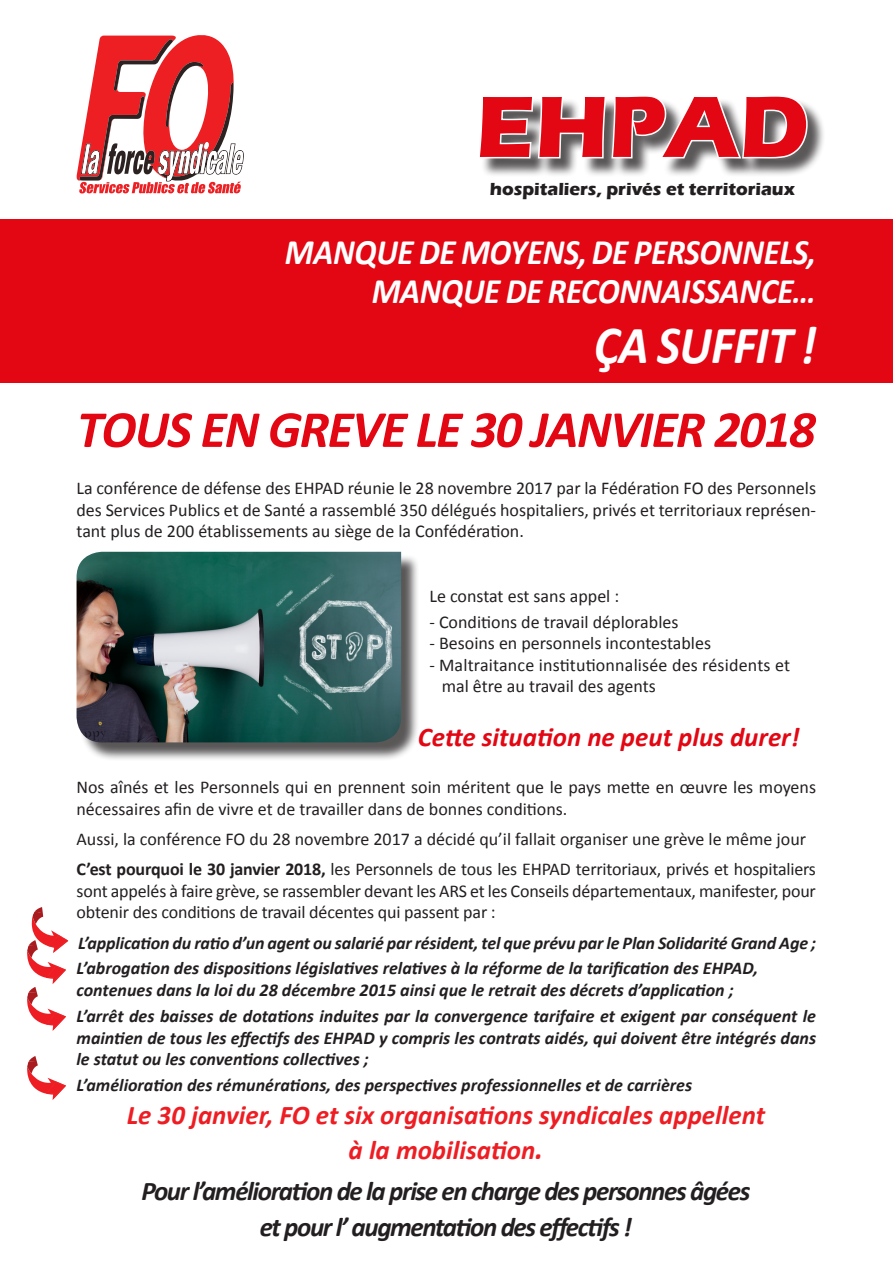
<style>
.page{position:relative;width:893px;height:1263px;background:#fff}
.page>*{position:absolute;margin:0;border:0;box-sizing:border-box;transform-origin:0 0}
.t1{font:700 90px "Eras ITC";color:#e30613}
.No_Spacing{font:italic 700 54px "Calibri";letter-spacing:-.01em;color:#fff;scale:.92 1}
.t2{font:italic 700 52.5px "Calibri";letter-spacing:-.03em;color:#e30613}
.No_Spacing-2{font:italic 700 36px/39.6px "Calibri";letter-spacing:-.01em;color:#fff;text-align:right;scale:.92 1}
.t3{font:italic 700 27px "Calibri";letter-spacing:-.05em;color:#231f20}
.t4{font:italic 700 27px "Calibri";color:#ee1d23}
.t5{font:italic 700 27px "Calibri";color:#e30613}
.t6{font:18px/21.6px "Calibri";color:#231f20;text-align:justify}
.t7{font:italic 700 18px/21.6px "Calibri";color:#231f20;text-align:justify}
.t8{font:700 18px "Eras ITC";color:#231f20}
.s1{font-weight:700}
.s2{font-size:30px}
</style>
<div class="page">
<div style="left:0;top:219px;width:893px;height:164px;background:#e30613"></div>
<div style="left:481px;top:98px;width:345px;height:79px;background:#231f20;opacity:.75"></div>
<svg style="left:481px;top:98px;width:328px;height:79px"></svg>
<svg style="left:77px;top:35px;width:167px;height:159px"></svg>
<svg style="left:27px;top:1056px;width:39px;height:44px"></svg>
<svg style="left:27px;top:907px;width:41px;height:124px"></svg>
<div style="left:79px;top:554px;width:341px;height:207px;background:#231f20;opacity:.75"></div>
<img style="left:77px;top:552px;width:324px;height:190px">
<p class="t1" style="left:476px;top:75px;width:335px">EHPAD</p>
<p class="t8" style="left:490px;top:179px;width:307px">hospitaliers, privés et territoriaux</p>
<p class="No_Spacing-2" style="left:285px;top:232px;width:579px">MANQUE DE MOYENS, DE PERSONNELS,<br>MANQUE DE RECONNAISSANCE…</p>
<p class="No_Spacing" style="left:594px;top:310px;width:243px">ÇA SUFFIT !</p>
<p class="t2" style="left:77px;top:396px;width:740px">TOUS EN GREVE LE 30 JANVIER 2018</p>
<p class="t6" style="left:77px;top:477px;width:741px">La conférence de défense des EHPAD réunie le 28 novembre 2017 par la Fédération FO des Personnels des Services Publics et de Santé a rassemblé 350 délégués hospitaliers, privés et territoriaux représen&shy;tant plus de 200 établissements au siège de la Confédération.</p>
<p class="t6" style="left:429px;top:585px;width:191px">Le constat est sans appel :</p>
<p class="t6" style="left:429px;top:611px;width:250px">- Conditions de travail déplorables</p>
<p class="t6" style="left:429px;top:632px;width:283px">- Besoins en personnels incontestables</p>
<p class="t6" style="left:429px;top:654px;width:362px">- Maltraitance institutionnalisée des résidents et</p>
<p class="t6" style="left:442px;top:676px;width:216px">mal être au travail des agents</p>
<p class="t5" style="left:418px;top:720px;width:383px">Cette situation ne peut plus durer!</p>
<p class="t6" style="left:77px;top:777px;width:741px">Nos aînés et les Personnels qui en prennent soin méritent que le pays mette en œuvre les moyens nécessaires afin de vivre et de travailler dans de bonnes conditions.</p>
<p class="t6" style="left:77px;top:828px;width:731px">Aussi, la conférence FO du 28 novembre 2017 a décidé qu’il fallait organiser une grève le même jour</p>
<p class="t6" style="left:77px;top:858px;width:741px"><span class="s1">C’est pourquoi le 30 janvier 2018,</span> les Personnels de tous les EHPAD territoriaux, privés et hospitaliers sont appelés à faire grève, se rassembler devant les ARS et les Conseils départementaux, manifester, pour obtenir des conditions de travail décentes qui passent par :</p>
<p class="t7" style="left:78px;top:932px;width:739px">L’application du ratio d’un agent ou salarié par résident, tel que prévu par le Plan Solidarité Grand Age ;</p>
<p class="t7" style="left:77px;top:958px;width:683px">L’abrogation des dispositions législatives relatives à la réforme de la tarification des EHPAD,</p>
<p class="t7" style="left:77px;top:979px;width:659px">contenues dans la loi du 28 décembre 2015 ainsi que le retrait des décrets d’application ;</p>
<p class="t7" style="left:77px;top:1005px;width:741px">L’arrêt des baisses de dotations induites par la convergence tarifaire et exigent par conséquent le maintien de tous les effectifs des EHPAD y compris les contrats aidés, qui doivent être intégrés dans le statut ou les conventions collectives ;</p>
<p class="t7" style="left:77px;top:1074px;width:617px">L’amélioration des rémunérations, des perspectives professionnelles et de carrières</p>
<p class="t4" style="left:127px;top:1098px;width:640px">Le 30 janvier, FO et six organisations syndicales appellent</p>
<p class="t4" style="left:349px;top:1133px;width:196px">à la mobilisation<span class="s2">.</span></p>
<p class="t3" style="left:141px;top:1174px;width:610px">Pour l’amélioration de la prise en charge des personnes âgées</p>
<p class="t3" style="left:260px;top:1209px;width:374px">et pour l’ augmentation des effectifs !</p>
</div>
